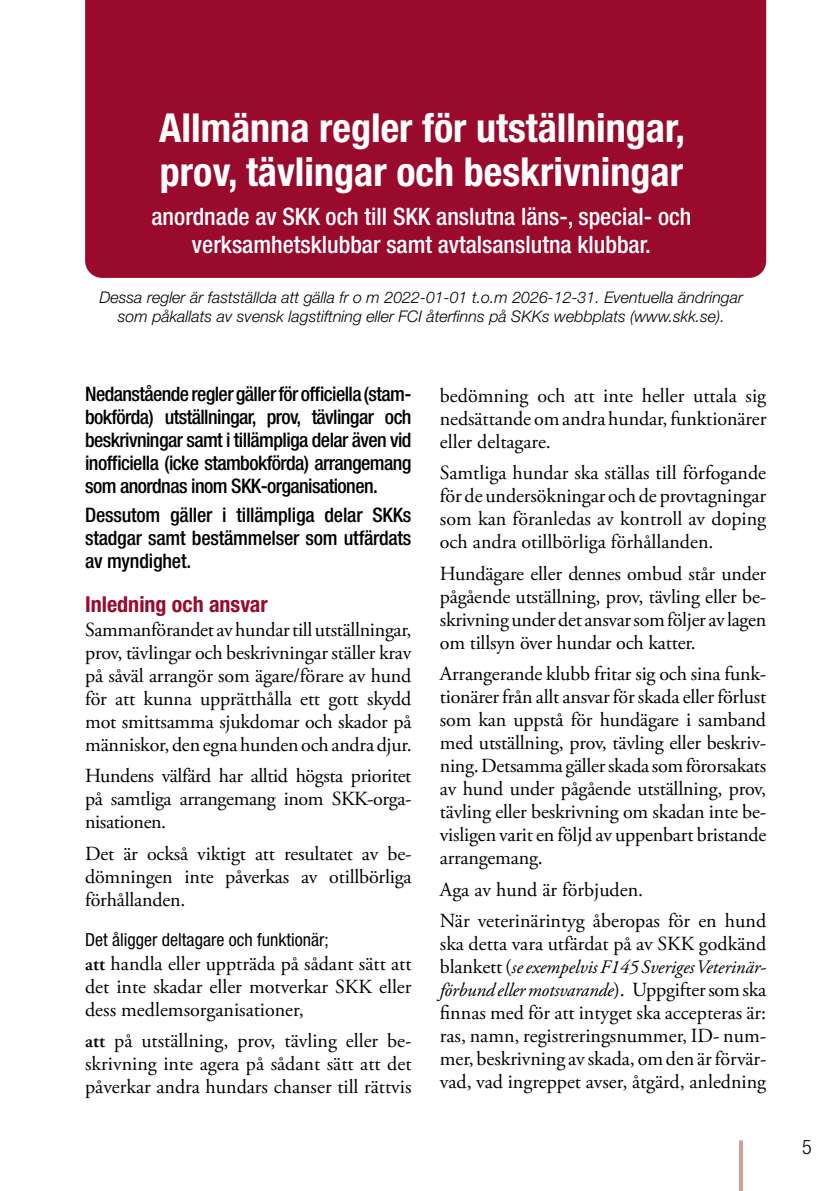
<style>
.page{position:relative;width:840px;height:1191px;background:#fff}
.page>*{position:absolute;margin:0;border:0;box-sizing:border-box;transform-origin:0 0}
.t1{font:700 condensed 40px/44px "Helvetica Neue LT Std";color:#fff}
.t2{font:500 condensed 24px/28px "Helvetica Neue LT Std";color:#fff;text-align:center}
.t3{font:700 condensed 22px "Helvetica Neue LT Std";color:#990a2c}
.t4{font:20px/23px "Adobe Garamond Pro";letter-spacing:-.005em;color:#000;text-align:justify}
.t5{font:500 condensed 20px/23px "Helvetica Neue LT Std";letter-spacing:-.02em;color:#000;text-align:justify}
.t6{font:300 condensed 20px "Helvetica Neue LT Std";color:#000}
.t7{font:italic 19px/23px "Adobe Garamond Pro";letter-spacing:-.005em;color:#000}
.t8{font:condensed 18px "Helvetica Neue LT Std";color:#000}
.t9{font:italic 300 16px/19px "Helvetica Neue LT Std";color:#000;text-align:center}
.s1{font-weight:600;font-size:19px}
.s2{font-style:normal;font-size:20px}
</style>
<div class="page">
<svg style="left:739px;top:1140px;width:3px;height:51px"></svg>
<div style="left:85px;top:0;width:680px;height:278px;background:#990a2c"></div>
<h1 class="t1" style="left:159px;top:105px;width:527px">Allmänna regler för utställningar, prov, tävlingar och beskrivningar</h1>
<p class="t2" style="left:151px;top:202px;width:541px">anordnade av SKK och till SKK anslutna läns-, special- och verksamhetsklubbar samt avtalsanslutna klubbar.</p>
<p class="t9" style="left:100px;top:287px;width:644px">Dessa regler är fastställda att gälla fr o m 2022-01-01 t.o.m 2026-12-31. Eventuella ändringar som påkallats av svensk lagstiftning eller FCI återfinns på SKKs webbplats (www.skk.se).</p>
<p class="t5" style="left:85px;top:382px;width:328px">Nedanstående regler gäller för officiella (stam&shy;bokförda) utställningar, prov, tävlingar och beskrivningar samt i tillämpliga delar även vid inofficiella (icke stambokförda) arrangemang som anordnas inom SKK-organisationen.</p>
<p class="t5" style="left:85px;top:503px;width:327px">Dessutom gäller i tillämpliga delar SKKs stadgar samt bestämmelser som utfärdats av myndighet.</p>
<p class="t3" style="left:85px;top:591px;width:184px">Inledning och ansvar</p>
<p class="t4" style="left:85px;top:618px;width:328px">Sammanförandet av hundar till utställningar, prov, tävlingar och beskrivningar ställer krav på såväl arrangör som ägare/förare av hund för att kunna upprätthålla ett gott skydd mot smittsamma sjukdomar och skador på människor, den egna hunden och andra djur.</p>
<p class="t4" style="left:85px;top:765px;width:328px">Hundens välfärd har alltid högsta prioritet på samtliga arrangemang inom SKK-orga&shy;nisationen.</p>
<p class="t4" style="left:85px;top:842px;width:328px">Det är också viktigt att resultatet av be&shy;dömningen inte påverkas av otillbörliga förhållanden.</p>
<p class="t8" style="left:85px;top:929px;width:245px">Det åligger deltagare och funktionär;</p>
<p class="t4" style="left:85px;top:952px;width:328px"><span class="s1">att</span> handla eller uppträda på sådant sätt att det inte skadar eller motverkar SKK eller dess medlemsorganisationer,</p>
<p class="t4" style="left:85px;top:1030px;width:328px"><span class="s1">att</span> på utställning, prov, tävling eller be&shy;skrivning inte agera på sådant sätt att det påverkar andra hundars chanser till rättvis</p>
<p class="t4" style="left:439px;top:384px;width:328px">bedömning och att inte heller uttala sig nedsättande om andra hundar, funktionärer eller deltagare.</p>
<p class="t4" style="left:439px;top:462px;width:327px">Samtliga hundar ska ställas till förfogande för de undersökningar och de provtagningar som kan föranledas av kontroll av doping och andra otillbörliga förhållanden.</p>
<p class="t4" style="left:439px;top:562px;width:328px">Hundägare eller dennes ombud står under pågående utställning, prov, tävling eller be&shy;skrivning under det ansvar som följer av lagen om tillsyn över hundar och katter.</p>
<p class="t4" style="left:439px;top:663px;width:328px">Arrangerande klubb fritar sig och sina funk&shy;tionärer från allt ansvar för skada eller förlust som kan uppstå för hundägare i samband med utställning, prov, tävling eller beskriv&shy;ning. Detsamma gäller skada som förorsakats av hund under pågående utställning, prov, tävling eller beskrivning om skadan inte be&shy;visligen varit en följd av uppenbart bristande arrangemang.</p>
<p class="t4" style="left:439px;top:874px;width:327px;line-height:31.6px">Aga av hund är förbjuden.<br>När veterinärintyg åberopas för en hund</p>
<p class="t4" style="left:439px;top:933px;width:327px">ska detta vara utfärdat på av SKK godkänd</p>
<p class="t7" style="left:439px;top:956px;width:328px"><span class="s2">blankett (</span>se exempelvis F145 Sveriges Veterinär&shy;förbund eller motsvarande<span class="s2">). Uppgifter som ska</span></p>
<p class="t4" style="left:439px;top:1002px;width:328px">finnas med för att intyget ska accepteras är: ras, namn, registreringsnummer, ID- num&shy;mer, beskrivning av skada, om den är förvär&shy;vad, vad ingreppet avser, åtgärd, anledning</p>
<p class="t6" style="left:801px;top:1135px;width:11px">5</p>
</div>
